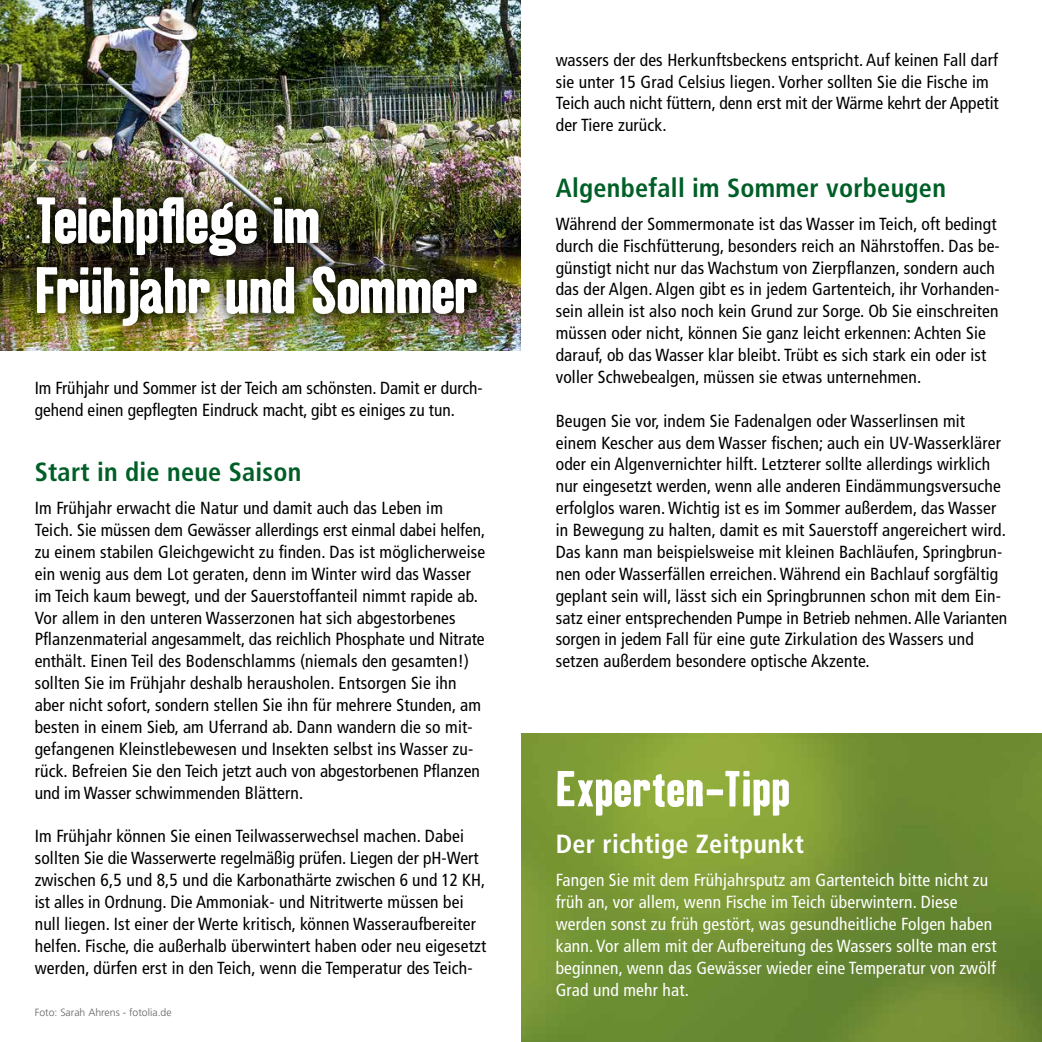
<style>
.page{position:relative;width:1042px;height:1042px;background:#fff}
.page>*{position:absolute;margin:0;border:0;box-sizing:border-box;transform-origin:0 0}
.t1{font:70px/70px "Fressnapf Kipp Pro No One";letter-spacing:-.025em;color:#fff}
.t2{font:54.25px "Fressnapf Kipp Pro No One";letter-spacing:.01em;color:#fff}
.t3{font:700 condensed 26.25px "Frutiger LT Pro";letter-spacing:.01em;color:#005f27}
.t4{font:700 condensed 26.25px "Frutiger LT Std";letter-spacing:.01em;color:#fff}
.t5{font:condensed 17.5px/21.9px "Frutiger LT Std";letter-spacing:.01em;color:#000}
.t6{font:condensed 17.5px/21.9px "Frutiger LT Pro";letter-spacing:.01em;color:#fff}
.t7{font:300 10.5px "Frutiger LT Pro";color:#646363}
</style>
<div class="page">
<img style="left:0;top:0;width:521px;height:350px">
<img style="left:521px;top:733px;width:521px;height:309px">
<img style="left:21px;top:181px;width:472px;height:160px">
<h1 class="t1" style="left:35px;top:185px;width:444px">Teichpflege im<br>Frühjahr und Sommer</h1>
<p class="t5" style="left:35px;top:377px;width:449px">Im Frühjahr und Sommer ist der Teich am schönsten. Damit er durch&shy;gehend einen gepflegten Eindruck macht, gibt es einiges zu tun.</p>
<h3 class="t3" style="left:35px;top:457px;width:268px">Start in die neue Saison</h3>
<p class="t5" style="left:35px;top:497px;width:452px">Im Frühjahr erwacht die Natur und damit auch das Leben im Teich. Sie müssen dem Gewässer allerdings erst einmal dabei helfen, zu einem stabilen Gleichgewicht zu finden. Das ist möglicherweise ein wenig aus dem Lot geraten, denn im Winter wird das Wasser im Teich kaum bewegt, und der Sauerstoffanteil nimmt rapide ab.<br>Vor allem in den unteren Wasserzonen hat sich abgestorbenes Pflanzenmaterial angesammelt, das reichlich Phosphate und Nitrate enthält. Einen Teil des Bodenschlamms (niemals den gesamten!) sollten Sie im Frühjahr deshalb herausholen. Entsorgen Sie ihn aber nicht sofort, sondern stellen Sie ihn für mehrere Stunden, am besten in einem Sieb, am Uferrand ab. Dann wandern die so mit&shy;gefangenen Kleinstlebewesen und Insekten selbst ins Wasser zu&shy;rück. Befreien Sie den Teich jetzt auch von abgestorbenen Pflanzen und im Wasser schwimmenden Blättern.</p>
<p class="t5" style="left:35px;top:825px;width:453px">Im Frühjahr können Sie einen Teilwasserwechsel machen. Dabei sollten Sie die Wasserwerte regelmäßig prüfen. Liegen der pH-Wert zwischen 6,5 und 8,5 und die Karbonathärte zwischen 6 und 12 KH, ist alles in Ordnung. Die Ammoniak- und Nitritwerte müssen bei null liegen. Ist einer der Werte kritisch, können Wasseraufbereiter helfen. Fische, die außerhalb überwintert haben oder neu eigesetzt werden, dürfen erst in den Teich, wenn die Temperatur des Teich-</p>
<p class="t7" style="left:35px;top:1006px;width:138px">Foto: Sarah Ahrens - fotolia.de</p>
<p class="t5" style="left:556px;top:49px;width:444px">wassers der des Herkunftsbeckens entspricht. Auf keinen Fall darf sie unter 15 Grad Celsius liegen. Vorher sollten Sie die Fische im Teich auch nicht füttern, denn erst mit der Wärme kehrt der Appetit der Tiere zurück.</p>
<h3 class="t3" style="left:556px;top:172px;width:392px">Algenbefall im Sommer vorbeugen</h3>
<p class="t5" style="left:556px;top:213px;width:445px">Während der Sommermonate ist das Wasser im Teich, oft bedingt durch die Fischfütterung, besonders reich an Nährstoffen. Das be&shy;günstigt nicht nur das Wachstum von Zierpflanzen, sondern auch das der Algen. Algen gibt es in jedem Gartenteich, ihr Vorhanden&shy;sein allein ist also noch kein Grund zur Sorge. Ob Sie einschreiten müssen oder nicht, können Sie ganz leicht erkennen: Achten Sie darauf, ob das Wasser klar bleibt. Trübt es sich stark ein oder ist voller Schwebealgen, müssen sie etwas unternehmen.</p>
<p class="t5" style="left:556px;top:410px;width:453px">Beugen Sie vor, indem Sie Fadenalgen oder Wasserlinsen mit einem Kescher aus dem Wasser fischen; auch ein UV-Wasserklärer oder ein Algenvernichter hilft. Letzterer sollte allerdings wirklich nur eingesetzt werden, wenn alle anderen Eindämmungsversuche erfolglos waren. Wichtig ist es im Sommer außerdem, das Wasser in Bewegung zu halten, damit es mit Sauerstoff angereichert wird.<br>Das kann man beispielsweise mit kleinen Bachläufen, Springbrun&shy;nen oder Wasserfällen erreichen. Während ein Bachlauf sorgfältig geplant sein will, lässt sich ein Springbrunnen schon mit dem Ein&shy;satz einer entsprechenden Pumpe in Betrieb nehmen. Alle Varianten sorgen in jedem Fall für eine gute Zirkulation des Wassers und setzen außerdem besondere optische Akzente.</p>
<h2 class="t2" style="left:556px;top:759px;width:235px">Experten-Tipp</h2>
<h3 class="t4" style="left:556px;top:828px;width:250px">Der richtige Zeitpunkt</h3>
<p class="t6" style="left:556px;top:869px;width:442px">Fangen Sie mit dem Frühjahrsputz am Gartenteich bitte nicht zu früh an, vor allem, wenn Fische im Teich überwintern. Diese werden sonst zu früh gestört, was gesundheitliche Folgen haben kann. Vor allem mit der Aufbereitung des Wassers sollte man erst beginnen, wenn das Gewässer wieder eine Temperatur von zwölf Grad und mehr hat.</p>
</div>
